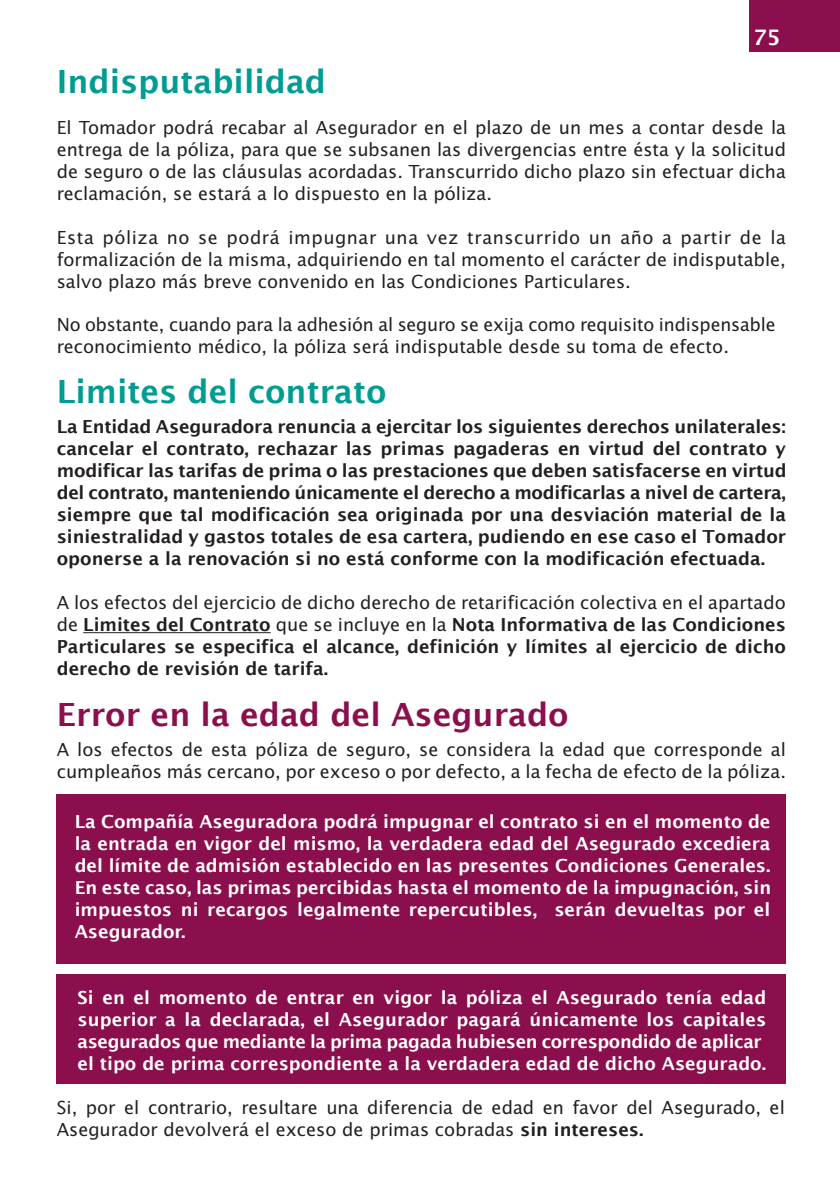
<style>
.page{position:relative;width:840px;height:1191px;background:#fff}
.page>*{position:absolute;margin:0;border:0;box-sizing:border-box;transform-origin:0 0}
.t1{font:600 32px "Lucida Sans";color:#009c92}
.t2{font:600 32px "Lucida Sans";color:#8b0f4d}
.t3{font:600 21.4px "Lucida Sans";color:#fff}
.t4{font:18px/22px "Lucida Sans";color:#231f20}
.t5{font:600 18px/22px "Lucida Sans";color:#231f20;text-align:justify}
.t6{font:600 18px/22px "Lucida Sans";letter-spacing:.005em;color:#fff;text-align:justify}
.s1{font-weight:400}
.s2{font-weight:600}
</style>
<div class="page">
<div style="left:57px;top:794px;width:728px;height:170px;background:#8b0f4d"></div>
<hr style="left:83px;top:632px;width:187px;height:1px;background:#231f20">
<div style="left:748px;top:0;width:91px;height:51px;background:#8b0f4d"></div>
<div style="left:57px;top:973px;width:728px;height:110px;background:#8b0f4d"></div>
<h1 class="t1" style="left:57px;top:63px;width:271px">Indisputabilidad</h1>
<p class="t3" style="left:752px;top:26px;width:29px">75</p>
<p class="t4" style="left:57px;top:116px;width:730px;text-align:justify">El Tomador podrá recabar al Asegurador en el plazo de un mes a contar desde la entrega de la póliza, para que se subsanen las divergencias entre ésta y la solicitud de seguro o de las cláusulas acordadas. Transcurrido dicho plazo sin efectuar dicha reclamación, se estará a lo dispuesto en la póliza.</p>
<p class="t4" style="left:57px;top:226px;width:730px;text-align:justify">Esta póliza no se podrá impugnar una vez transcurrido un año a partir de la formalización de la misma, adquiriendo en tal momento el carácter de indisputable, salvo plazo más breve convenido en las Condiciones Particulares.</p>
<p class="t4" style="left:57px;top:313px;width:720px">No obstante, cuando para la adhesión al seguro se exija como requisito indispensable reconocimiento médico, la póliza será indisputable desde su toma de efecto.</p>
<h1 class="t1" style="left:57px;top:373px;width:331px">Limites del contrato</h1>
<p class="t5" style="left:57px;top:415px;width:731px">La Entidad Aseguradora renuncia a ejercitar los siguientes derechos unilaterales: cancelar el contrato, rechazar las primas pagaderas en virtud del contrato y modificar las tarifas de prima o las prestaciones que deben satisfacerse en virtud del contrato, manteniendo únicamente el derecho a modificarlas a nivel de cartera, siempre que tal modificación sea originada por una desviación material de la siniestralidad y gastos totales de esa cartera, pudiendo en ese caso el Tomador oponerse a la renovación si no está conforme con la modificación efectuada.</p>
<p class="t5" style="left:57px;top:591px;width:730px"><span class="s1">A los efectos del ejercicio de dicho derecho de retarificación colectiva en el apartado de</span> Limites del Contrato <span class="s1">que se incluye en la</span> Nota Informativa de las Condiciones Particulares se especifica el alcance, definición y límites al ejercicio de dicho derecho de revisión de tarifa.</p>
<h1 class="t2" style="left:57px;top:696px;width:513px">Error en la edad del Asegurado</h1>
<p class="t4" style="left:57px;top:738px;width:730px">A los efectos de esta póliza de seguro, se considera la edad que corresponde al cumpleaños más cercano, por exceso o por defecto, a la fecha de efecto de la póliza.</p>
<p class="t6" style="left:75px;top:810px;width:697px">La Compañía Aseguradora podrá impugnar el contrato si en el momento de la entrada en vigor del mismo, la verdadera edad del Asegurado excediera del límite de admisión establecido en las presentes Condiciones Generales.<br>En este caso, las primas percibidas hasta el momento de la impugnación, sin impuestos ni recargos legalmente repercutibles, serán devueltas por el Asegurador.</p>
<p class="t6" style="left:77px;top:986px;width:689px;text-align:left">Si en el momento de entrar en vigor la póliza el Asegurado tenía edad superior a la declarada, el Asegurador pagará únicamente los capitales asegurados que mediante la prima pagada hubiesen correspondido de aplicar el tipo de prima correspondiente a la verdadera edad de dicho Asegurado.</p>
<p class="t4" style="left:57px;top:1095px;width:729px">Si, por el contrario, resultare una diferencia de edad en favor del Asegurado, el<br>Asegurador devolverá el exceso de primas cobradas <span class="s2">sin intereses.</span></p>
</div>
